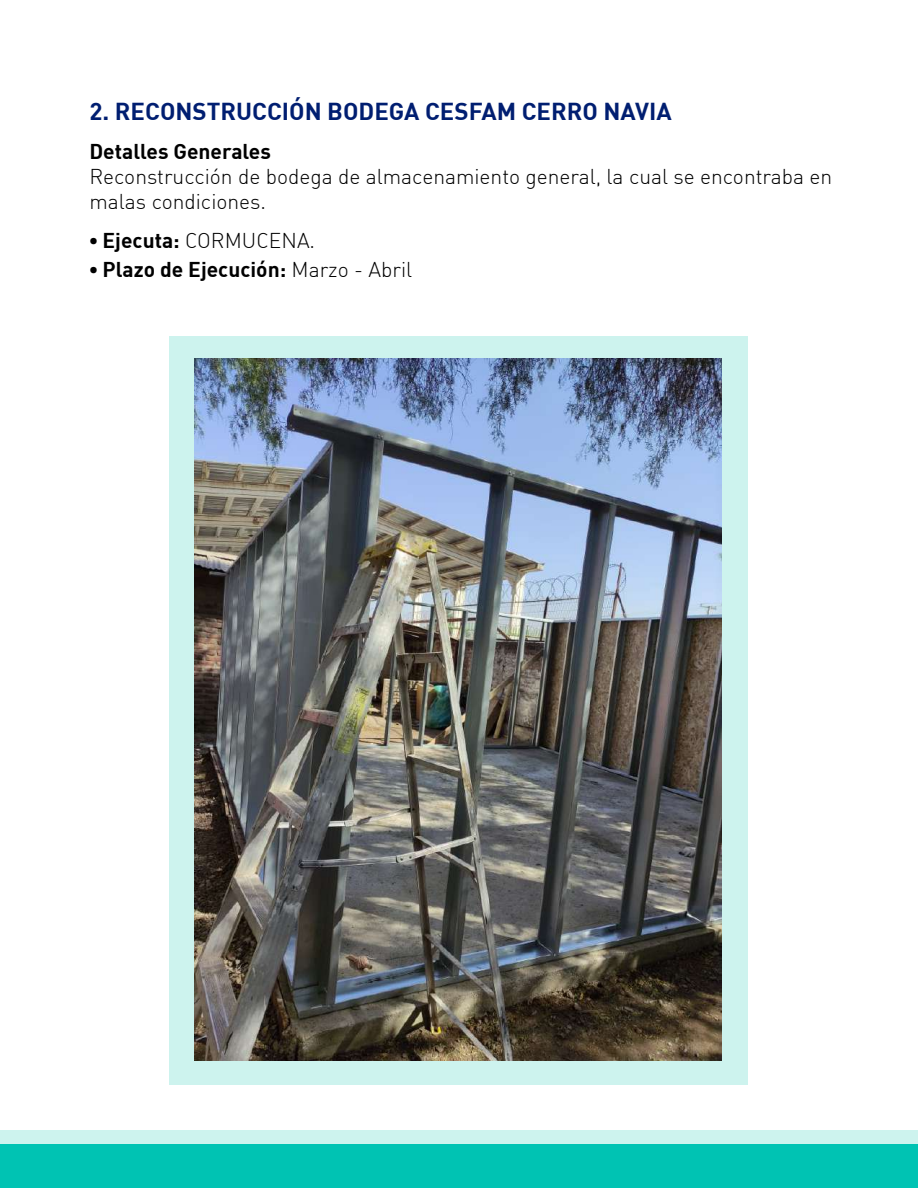
<style>
.page{position:relative;width:918px;height:1188px;background:#fff}
.page>*{position:absolute;margin:0;border:0;box-sizing:border-box;transform-origin:0 0}
.t1{font:700 24px "DIN";color:#001e71}
.t2{font:21px/25.2px "DIN Light Alternate";color:#000}
.t3{font:700 21px "DIN";color:#000}
.s1{font-family:"Montserrat";font-weight:900;font-size:24px}
.s2{font-family:"DIN";font-weight:700}
.s3{font-family:"DIN Light Alternate";font-weight:400}
</style>
<div class="page">
<div style="left:169px;top:336px;width:579px;height:749px;background:#cdf3ee"></div>
<div style="left:0;top:1130px;width:918px;height:50px;background:#cdf3ee"></div>
<div style="left:0;top:1144px;width:918px;height:44px;background:#00c3b3"></div>
<img style="left:195px;top:358px;width:527px;height:702px">
<p class="t1" style="left:89px;top:95px;width:584px">2. RECONSTRUCCIÓN BODEGA CESFAM CERRO NAVIA</p>
<p class="t3" style="left:89px;top:137px;width:183px">Detalles Generales</p>
<p class="t2" style="left:89px;top:163px;width:744px">Reconstrucción de bodega de almacenamiento general, la cual se encontraba en malas condiciones.</p>
<p class="t2" style="left:89px;top:228px;width:227px"><span class="s1">·</span> <span class="s2">Ejecuta:</span> CORMUCENA.</p>
<p class="t3" style="left:89px;top:256px;width:324px"><span class="s1">·</span> Plazo de Ejecución: <span class="s3">Marzo - Abril</span></p>
</div>
